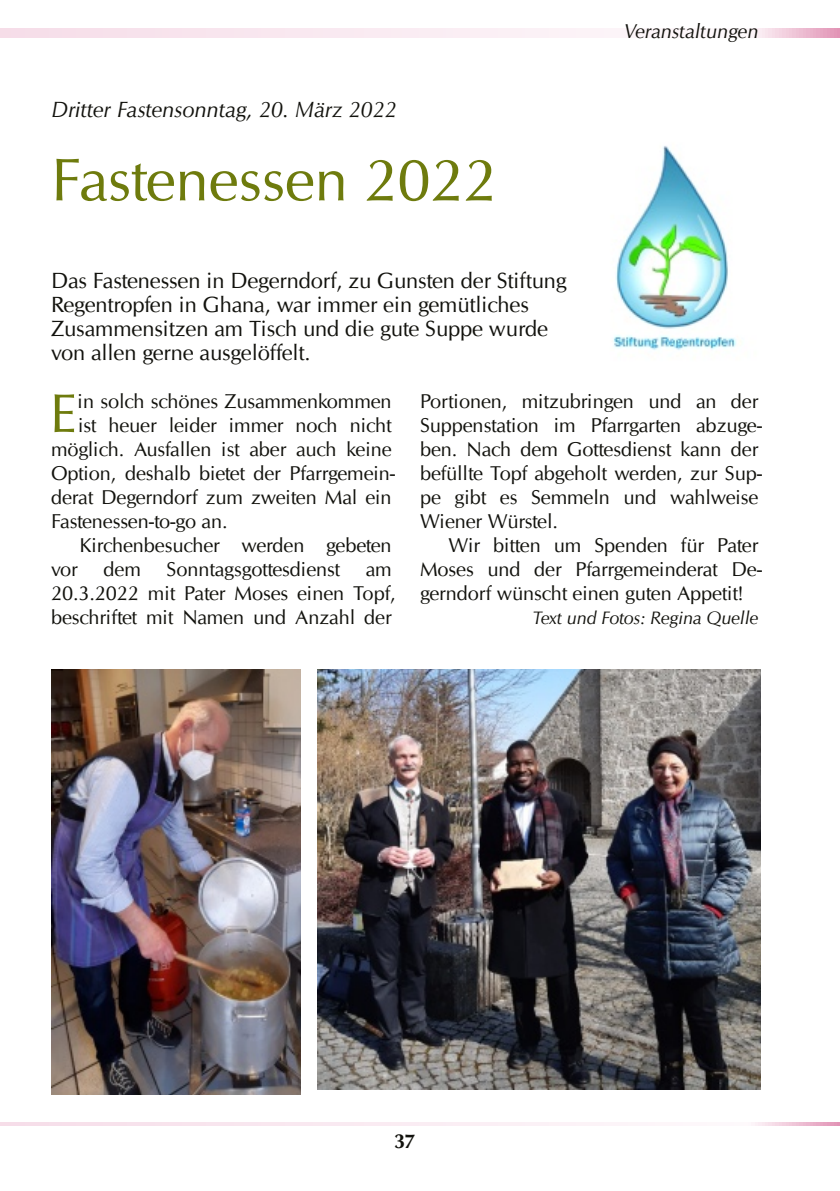
<style>
.page{position:relative;width:840px;height:1191px;background:#fff}
.page>*{position:absolute;margin:0;border:0;box-sizing:border-box;transform-origin:0 0}
.t1{font:60px "URW Classico";letter-spacing:-.005em;color:#6e7b0d}
.t2{font:54.2px "URW Classico";color:#6e7b0d}
.t3{font:22px/24px "URW Classico";letter-spacing:-.005em;color:#12120d}
.t4{font:italic 22px "URW Classico";letter-spacing:-.01em;color:#12120d}
.t5{font:20px/24px "URW Classico";letter-spacing:-.01em;color:#12120d}
.t6{font:italic 20px "URW Classico";letter-spacing:-.01em;color:#12120d}
.t7{font:700 20px "URW Classico";color:#12120d}
.t8{font:italic 18px "URW Classico";letter-spacing:-.01em;color:#12120d}
</style>
<div class="page">
<svg style="left:0;top:28px;width:839px;height:10px;fill:#f9eaf1"></svg>
<img style="left:613px;top:146px;width:124px;height:204px">
<img style="left:51px;top:669px;width:249px;height:425px">
<img style="left:317px;top:669px;width:443px;height:420px">
<p class="t4" style="left:51px;top:96px;width:347px">Dritter Fastensonntag, 20. März 2022</p>
<h1 class="t1" style="left:51px;top:142px;width:446px">Fastenessen 2022</h1>
<p class="t6" style="left:623px;top:18px;width:136px">Veranstaltungen</p>
<p class="t3" style="left:51px;top:268px;width:517px">Das Fastenessen in Degerndorf, zu Gunsten der Stiftung Regentropfen in Ghana, war immer ein gemütliches Zusammensitzen am Tisch und die gute Suppe wurde von allen gerne ausgelöffelt.</p>
<h2 class="t2" style="left:50px;top:379px;width:28px">E</h2>
<p class="t5" style="left:78px;top:389px;width:315px">in solch schönes Zusammenkommen</p>
<p class="t5" style="left:420px;top:389px;width:343px">Portionen, mitzubringen und an der Suppenstation im Pfarrgarten abzuge&shy;ben. Nach dem Gottesdienst kann der befüllte Topf abgeholt werden, zur Sup&shy;pe gibt es Semmeln und wahlweise Wiener Würstel.</p>
<p class="t5" style="left:420px;top:533px;width:343px;text-indent:28px">Wir bitten um Spenden für Pater<br>Moses und der Pfarrgemeinderat De&shy;gerndorf wünscht einen guten Appetit!</p>
<p class="t8" style="left:532px;top:607px;width:227px">Text und Fotos: Regina Quelle</p>
<p class="t5" style="left:78px;top:413px;width:315px">ist heuer leider immer noch nicht</p>
<p class="t5" style="left:51px;top:437px;width:342px">möglich. Ausfallen ist aber auch keine</p>
<p class="t5" style="left:51px;top:461px;width:346px">Option, deshalb bietet der Pfarrgemein-</p>
<p class="t5" style="left:51px;top:485px;width:342px">derat Degerndorf zum zweiten Mal ein</p>
<p class="t5" style="left:51px;top:509px;width:178px">Fastenessen-to-go an.</p>
<p class="t5" style="left:79px;top:533px;width:313px">Kirchenbesucher werden gebeten</p>
<p class="t5" style="left:51px;top:557px;width:28px">vor</p>
<p class="t5" style="left:103px;top:557px;width:39px">dem</p>
<p class="t5" style="left:166px;top:557px;width:175px">Sonntagsgottesdienst</p>
<p class="t5" style="left:51px;top:557px;width:346px;text-indent:314px">am<br>20.3.2022 mit Pater Moses einen Topf, beschriftet mit Namen und Anzahl der</p>
<p class="t7" style="left:394px;top:1132px;width:23px">37</p>
</div>
